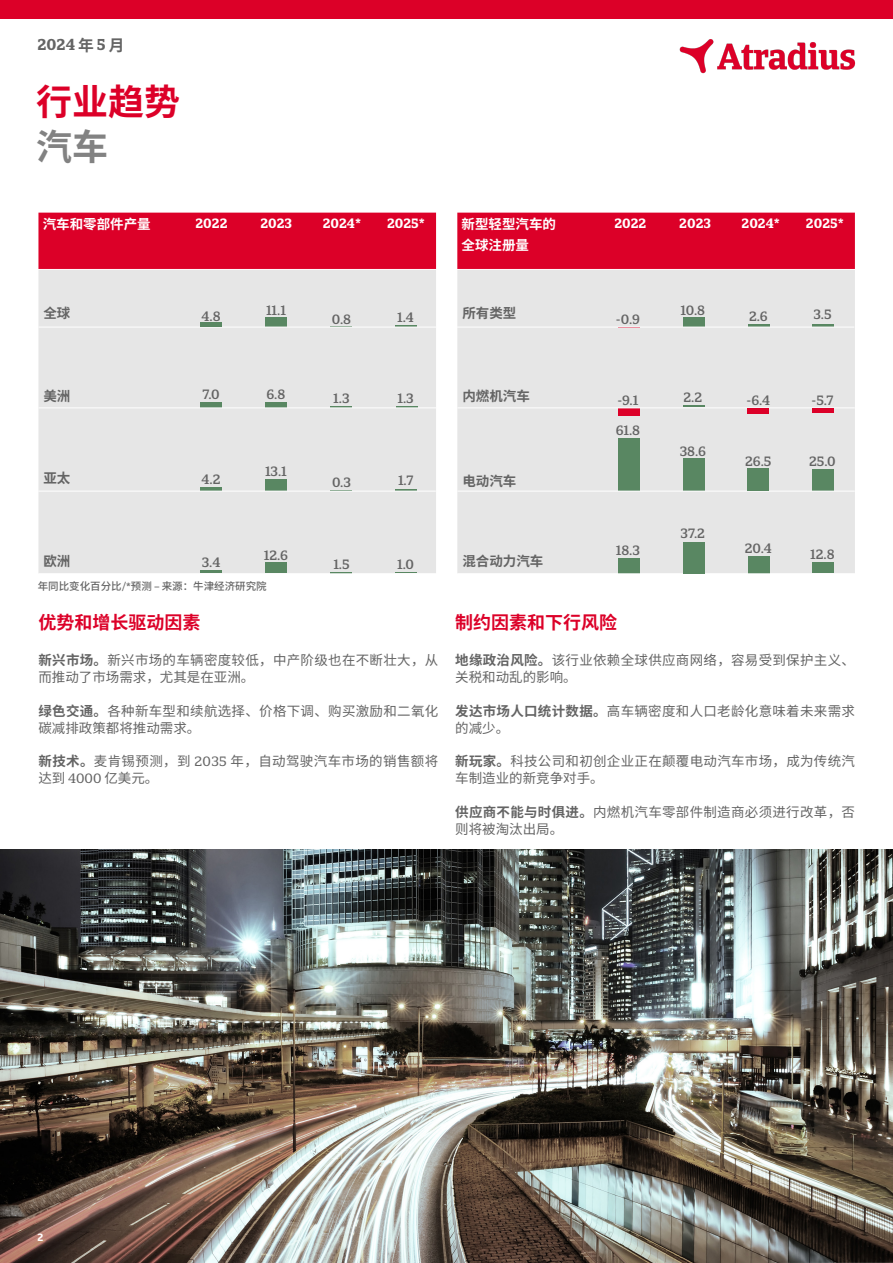
<style>
.page{position:relative;width:893px;height:1263px;background:#fff}
.page>*{position:absolute;margin:0;border:0;box-sizing:border-box;transform-origin:0 0}
.t1{font:700 36px "Noto Sans CJ Ksc";color:#dc0028}
.t2{font:700 36px "Noto Sans CJ Ksc";color:#828282}
.t3{font:700 18px "Noto Sans CJ Ksc";color:#dc0028}
.t4{font:700 15.75px "Catalana";color:#646464}
.t5{font:13.5px/17px "Noto Sans CJ Ksc";letter-spacing:.02em;color:#646464}
.t6{font:500 13.5px "Catalana";color:#646464}
.t7{font:700 13.5px "Catalana";color:#fff}
.t8{font:700 13.5px "Noto Sans CJ Ksc";color:#646464}
.t9{font:700 13.5px/21px "Noto Sans CJ Ksc";color:#fff}
.t10{font:500 10.5px "Noto Sans CJ Ksc";color:#646464}
.t11{font:700 10.5px "Catalana Sans";color:#fff}
.s1{font-family:"Noto Sans CJ Ksc"}
.s2{font-family:"Catalana"}
.s3{font-weight:700}
</style>
<div class="page">
<img style="left:659px;top:18px;width:216px;height:56px">
<div style="left:457px;top:213px;width:398px;height:56px;background:#dc0028"></div>
<div style="left:457px;top:270px;width:398px;height:303px;background:#e6e6e6"></div>
<img style="left:0;top:849px;width:893px;height:414px">
<div style="left:618px;top:438px;width:22px;height:53px;background:#598762"></div>
<div style="left:38px;top:213px;width:398px;height:56px;background:#dc0028"></div>
<div style="left:38px;top:270px;width:398px;height:303px;background:#e6e6e6"></div>
<div style="left:0;top:0;width:893px;height:18px;background:#dc0028"></div>
<div style="left:683px;top:317px;width:21px;height:10px;background:#598762"></div>
<hr style="left:748px;top:324px;width:21px;height:3px;background:#598762">
<hr style="left:812px;top:324px;width:21px;height:3px;background:#598762">
<hr style="left:457px;top:327px;width:397px;height:1px;background:#fff">
<div style="left:618px;top:408px;width:22px;height:8px;background:#dc0028"></div>
<hr style="left:683px;top:405px;width:21px;height:2px;background:#598762">
<hr style="left:457px;top:407px;width:398px;height:1px;background:#fff">
<div style="left:201px;top:402px;width:21px;height:5px;background:#598762"></div>
<div style="left:266px;top:402px;width:21px;height:5px;background:#598762"></div>
<svg style="left:396px;top:406px;width:21px;height:1px"></svg>
<svg style="left:331px;top:406px;width:21px;height:1px"></svg>
<hr style="left:39px;top:407px;width:397px;height:1px;background:#fff">
<svg style="left:200px;top:487px;width:22px;height:4px"></svg>
<div style="left:265px;top:480px;width:22px;height:11px;background:#598762"></div>
<svg style="left:331px;top:490px;width:21px;height:1px"></svg>
<hr style="left:396px;top:489px;width:21px;height:2px;background:#598762">
<hr style="left:38px;top:491px;width:398px;height:1px;background:#fff">
<hr style="left:201px;top:570px;width:21px;height:3px;background:#598762">
<div style="left:266px;top:563px;width:21px;height:10px;background:#598762"></div>
<svg style="left:331px;top:572px;width:21px;height:1px"></svg>
<svg style="left:396px;top:572px;width:21px;height:1px"></svg>
<div style="left:265px;top:317px;width:22px;height:10px;background:#598762"></div>
<svg style="left:331px;top:326px;width:21px;height:1px"></svg>
<svg style="left:396px;top:326px;width:21px;height:1px"></svg>
<hr style="left:39px;top:327px;width:397px;height:1px;background:#fff">
<div style="left:683px;top:458px;width:21px;height:33px;background:#598762"></div>
<div style="left:812px;top:469px;width:21px;height:22px;background:#598762"></div>
<hr style="left:457px;top:491px;width:398px;height:1px;background:#fff">
<div style="left:748px;top:468px;width:21px;height:23px;background:#598762"></div>
<div style="left:618px;top:558px;width:21px;height:15px;background:#598762"></div>
<div style="left:748px;top:556px;width:21px;height:17px;background:#598762"></div>
<div style="left:812px;top:562px;width:21px;height:11px;background:#598762"></div>
<div style="left:683px;top:542px;width:21px;height:31px;background:#598762"></div>
<div style="left:748px;top:408px;width:21px;height:6px;background:#dc0028"></div>
<div style="left:812px;top:408px;width:21px;height:5px;background:#dc0028"></div>
<hr style="left:200px;top:323px;width:22px;height:4px;background:#598762">
<p class="t4" style="left:37px;top:35px;width:89px">2024 <span class="s1">年</span> 5 <span class="s1">月</span></p>
<p class="t1" style="left:36px;top:81px;width:145px">行业趋势</p>
<p class="t2" style="left:36px;top:126px;width:73px">汽车</p>
<p class="t9" style="left:43px;top:214px;width:109px">汽车和零部件产量</p>
<p class="t7" style="left:195px;top:215px;width:33px">2022</p>
<p class="t7" style="left:260px;top:215px;width:33px">2023</p>
<p class="t7" style="left:323px;top:215px;width:40px">2024*</p>
<p class="t7" style="left:387px;top:215px;width:39px">2025*</p>
<p class="t9" style="left:462px;top:214px;width:96px">新型轻型汽车的全球注册量</p>
<p class="t7" style="left:614px;top:215px;width:33px">2022</p>
<p class="t7" style="left:679px;top:215px;width:33px">2023</p>
<p class="t7" style="left:741px;top:215px;width:40px">2024*</p>
<p class="t7" style="left:806px;top:215px;width:39px">2025*</p>
<p class="t8" style="left:43px;top:305px;width:28px">全球</p>
<p class="t6" style="left:202px;top:308px;width:21px">4.8</p>
<p class="t6" style="left:266px;top:302px;width:21px">11.1</p>
<p class="t6" style="left:332px;top:311px;width:21px">0.8</p>
<p class="t6" style="left:397px;top:310px;width:18px">1.4</p>
<p class="t8" style="left:462px;top:305px;width:55px">所有类型</p>
<p class="t6" style="left:616px;top:311px;width:25px">-0.9</p>
<p class="t6" style="left:680px;top:302px;width:26px">10.8</p>
<p class="t6" style="left:749px;top:308px;width:20px">2.6</p>
<p class="t6" style="left:813px;top:307px;width:20px">3.5</p>
<p class="t8" style="left:43px;top:388px;width:28px">美洲</p>
<p class="t8" style="left:43px;top:471px;width:28px">亚太</p>
<p class="t6" style="left:202px;top:386px;width:19px">7.0</p>
<p class="t6" style="left:267px;top:386px;width:20px">6.8</p>
<p class="t6" style="left:333px;top:390px;width:18px">1.3</p>
<p class="t6" style="left:397px;top:390px;width:18px">1.3</p>
<p class="t8" style="left:462px;top:388px;width:69px">内燃机汽车</p>
<p class="t6" style="left:202px;top:471px;width:21px">4.2</p>
<p class="t6" style="left:265px;top:463px;width:23px">13.1</p>
<p class="t6" style="left:332px;top:474px;width:21px">0.3</p>
<p class="t6" style="left:398px;top:472px;width:17px">1.7</p>
<p class="t8" style="left:462px;top:473px;width:55px">电动汽车</p>
<p class="t6" style="left:617px;top:392px;width:22px">-9.1</p>
<p class="t6" style="left:683px;top:389px;width:20px">2.2</p>
<p class="t6" style="left:746px;top:392px;width:25px">-6.4</p>
<p class="t6" style="left:811px;top:392px;width:23px">-5.7</p>
<p class="t6" style="left:616px;top:422px;width:26px">61.8</p>
<p class="t6" style="left:680px;top:443px;width:28px">38.6</p>
<p class="t6" style="left:745px;top:454px;width:28px">26.5</p>
<p class="t6" style="left:809px;top:454px;width:28px">25.0</p>
<p class="t6" style="left:680px;top:526px;width:26px">37.2</p>
<p class="t8" style="left:43px;top:554px;width:28px">欧洲</p>
<p class="t6" style="left:202px;top:554px;width:20px">3.4</p>
<p class="t6" style="left:264px;top:547px;width:26px">12.6</p>
<p class="t6" style="left:333px;top:556px;width:18px">1.5</p>
<p class="t6" style="left:397px;top:556px;width:18px">1.0</p>
<p class="t8" style="left:462px;top:554px;width:82px">混合动力汽车</p>
<p class="t6" style="left:616px;top:542px;width:26px">18.3</p>
<p class="t6" style="left:745px;top:541px;width:29px">20.4</p>
<p class="t6" style="left:810px;top:547px;width:26px">12.8</p>
<p class="t10" style="left:38px;top:581px;width:231px">年同比变化百分比<span class="s2">/*</span>预测 – 来源：牛津经济研究院</p>
<p class="t3" style="left:38px;top:613px;width:164px">优势和增长驱动因素</p>
<p class="t5" style="left:38px;top:652px;width:401px"><span class="s3">新兴市场。</span>新兴市场的车辆密度较低，中产阶级也在不断壮大，从而推动了市场需求，尤其是在亚洲。</p>
<p class="t5" style="left:38px;top:702px;width:401px"><span class="s3">绿色交通。</span>各种新车型和续航选择、价格下调、购买激励和二氧化碳减排政策都将推动需求。</p>
<p class="t5" style="left:38px;top:753px;width:401px"><span class="s3">新技术。</span>麦肯锡预测，到 <span class="s2">2035</span> 年，自动驾驶汽车市场的销售额将达到 <span class="s2">4000</span> 亿美元。</p>
<p class="t3" style="left:455px;top:613px;width:163px">制约因素和下行风险</p>
<p class="t5" style="left:455px;top:652px;width:401px"><span class="s3">地缘政治风险。</span>该行业依赖全球供应商网络，容易受到保护主义、关税和动乱的影响。</p>
<p class="t5" style="left:455px;top:702px;width:401px"><span class="s3">发达市场人口统计数据。</span>高车辆密度和人口老龄化意味着未来需求的减少。</p>
<p class="t5" style="left:455px;top:753px;width:401px"><span class="s3">新玩家。</span>科技公司和初创企业正在颠覆电动汽车市场，成为传统汽车制造业的新竞争对手。</p>
<p class="t5" style="left:455px;top:804px;width:401px"><span class="s3">供应商不能与时俱进。</span>内燃机汽车零部件制造商必须进行改革，否则将被淘汰出局。</p>
<p class="t11" style="left:37px;top:1231px;width:7px">2</p>
</div>
